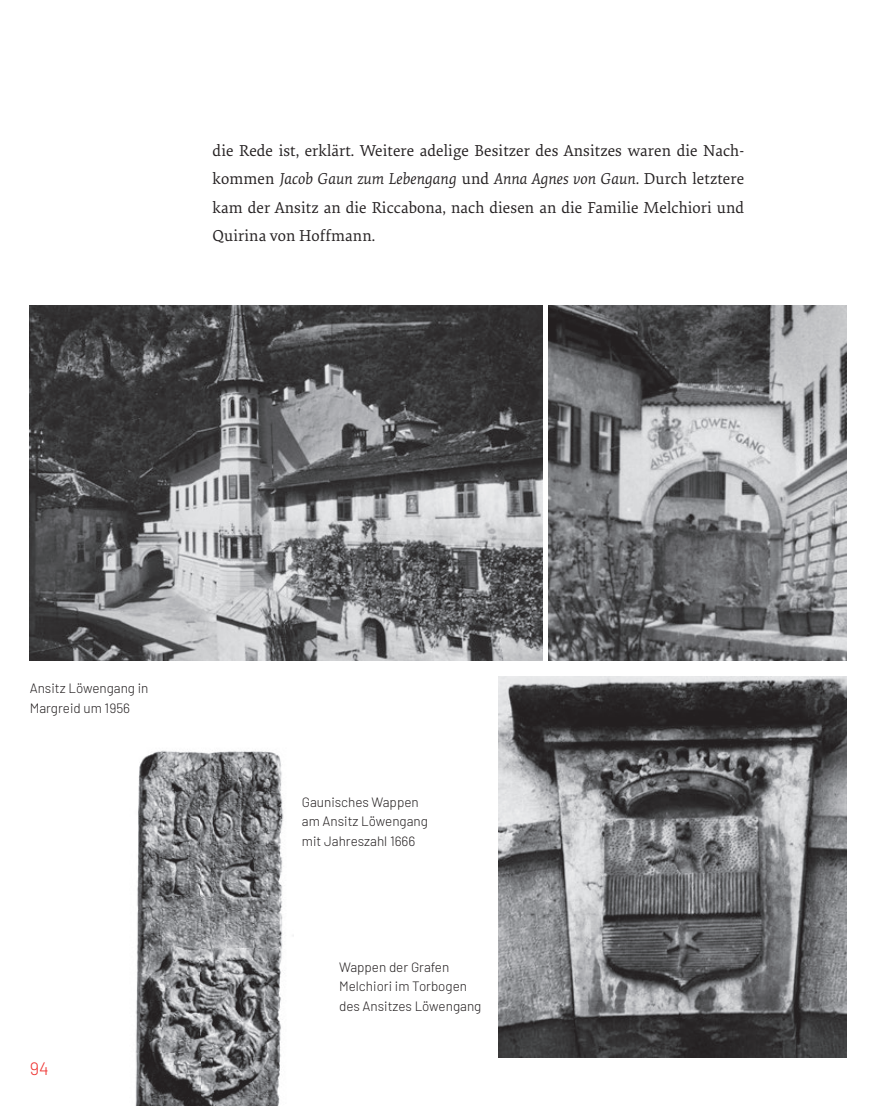
<style>
.page{position:relative;width:893px;height:1106px;background:#fff}
.page>*{position:absolute;margin:0;border:0;box-sizing:border-box;transform-origin:0 0}
.t1{font:300 18px "Barlow";color:#ee302e}
.t2{font:16.5px/28.3px "Elena Basic";letter-spacing:.005em;color:#231f20;text-align:justify}
.t3{font:300 13.5px/19.5px "Barlow";color:#231f20}
.s1{font-style:italic}
</style>
<div class="page">
<img style="left:30px;top:305px;width:512px;height:355px">
<img style="left:549px;top:305px;width:297px;height:355px">
<img style="left:135px;top:750px;width:149px;height:356px">
<img style="left:499px;top:676px;width:347px;height:381px">
<p class="t2" style="left:213px;top:136px;width:533px">die Rede ist, erklärt. Weitere adelige Besitzer des Ansitzes waren die Nach&shy;kommen <span class="s1">Jacob Gaun zum Lebengang</span> und <span class="s1">Anna Agnes von Gaun.</span> Durch letztere kam der Ansitz an die Riccabona, nach diesen an die Familie Melchiori und Quirina von Hoffmann.</p>
<p class="t3" style="left:30px;top:677px;width:120px">Ansitz Löwengang in<br>Margreid um 1956</p>
<p class="t1" style="left:30px;top:1055px;width:21px">94</p>
<p class="t3" style="left:302px;top:791px;width:128px">Gaunisches Wappen am Ansitz Löwengang mit Jahreszahl 1666</p>
<p class="t3" style="left:339px;top:956px;width:144px">Wappen der Grafen<br>Melchiori im Torbogen des Ansitzes Löwengang</p>
</div>
